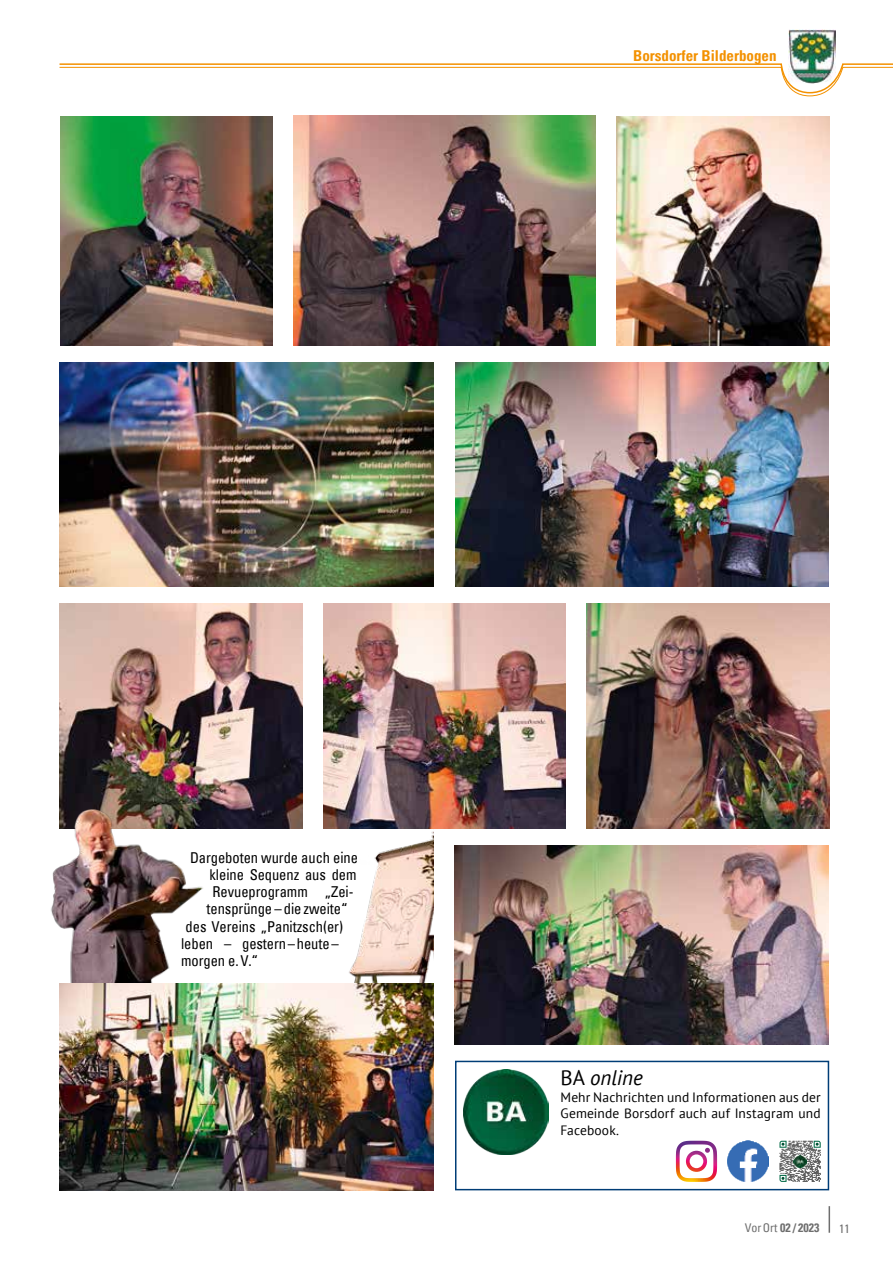
<style>
.page{position:relative;width:893px;height:1263px;background:#fff}
.page>*{position:absolute;margin:0;border:0;box-sizing:border-box;transform-origin:0 0}
.t1{font:italic 21px "PT Sans";letter-spacing:-.005em;color:#000}
.t2{font:condensed 15px "Univers";letter-spacing:-.005em;color:#000}
.t3{font:700 condensed 15px "Univers";color:#f39100}
.t4{font:13.5px/16.5px "PT Sans";letter-spacing:.01em;color:#000;text-align:justify}
.t5{font:700 condensed 12px "Univers";color:#6e6e6e}
.t6{font:condensed 12px "Univers";color:#6e6e6e}
.s1{font-style:normal}
.s2{font-weight:400}
</style>
<div class="page">
<svg style="left:829px;top:1206px;width:1px;height:27px"></svg>
<img style="left:788px;top:30px;width:47px;height:33px">
<svg style="left:59px;top:63px;width:834px;height:33px"></svg>
<img style="left:331px;top:828px;width:103px;height:193px">
<div style="left:455px;top:1061px;width:374px;height:129px;border:2px solid #003d76"></div>
<img style="left:463px;top:1069px;width:86px;height:85px">
<svg style="left:676px;top:1141px;width:41px;height:41px"></svg>
<img style="left:728px;top:1141px;width:41px;height:41px">
<svg style="left:779px;top:1141px;width:42px;height:41px"></svg>
<img style="left:60px;top:362px;width:374px;height:224px">
<img style="left:294px;top:116px;width:302px;height:229px">
<img style="left:60px;top:116px;width:213px;height:229px">
<img style="left:617px;top:116px;width:212px;height:229px">
<img style="left:455px;top:362px;width:373px;height:224px">
<img style="left:60px;top:604px;width:242px;height:224px">
<img style="left:454px;top:845px;width:375px;height:200px">
<img style="left:587px;top:604px;width:242px;height:224px">
<img style="left:323px;top:604px;width:243px;height:224px">
<img style="left:51px;top:799px;width:160px;height:209px">
<img style="left:60px;top:983px;width:373px;height:207px">
<p class="t3" style="left:633px;top:46px;width:145px">Borsdorfer Bilderbogen</p>
<p class="t2" style="left:190px;top:847px;width:169px">Dargeboten wurde auch eine</p>
<p class="t2" style="left:210px;top:865px;width:148px">kleine Sequenz aus dem</p>
<p class="t2" style="left:213px;top:882px;width:143px">Revueprogramm „Zei-</p>
<p class="t2" style="left:207px;top:899px;width:143px">tensprünge – die zweite“</p>
<p class="t2" style="left:186px;top:916px;width:159px">des Vereins „Panitzsch(er)</p>
<p class="t2" style="left:181px;top:934px;width:159px">leben – gestern–heute–</p>
<p class="t2" style="left:181px;top:951px;width:78px">morgen e.V.“</p>
<h1 class="t1" style="left:560px;top:1065px;width:84px"><span class="s1">BA</span> online</h1>
<p class="t4" style="left:560px;top:1088px;width:262px">Mehr Nachrichten und Informationen aus der Gemeinde Borsdorf auch auf Instagram und Facebook.</p>
<p class="t5" style="left:745px;top:1221px;width:76px"><span class="s2">VorOrt</span> 02 / 2023</p>
<p class="t6" style="left:839px;top:1221px;width:12px">11</p>
</div>
